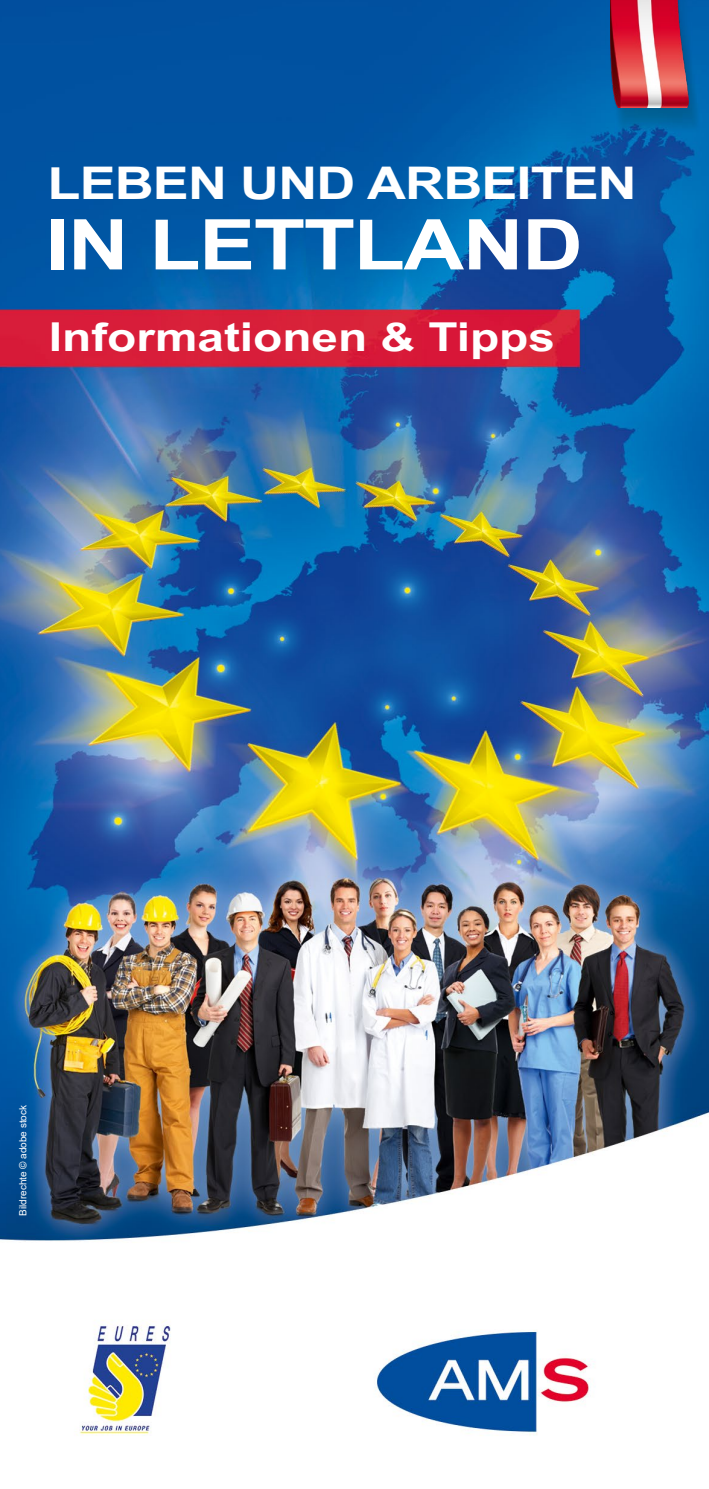
<style>
.page{position:relative;width:709px;height:1489px;background:#fff}
.page>*{position:absolute;margin:0;border:0;box-sizing:border-box;transform-origin:0 0}
.H1_Titelseite{font:700 70px "AMS Euro";letter-spacing:-.02em;color:#fff}
.H1_Titelseite-2{font:700 45px "AMS Euro";letter-spacing:-.02em;color:#fff}
.H2_Titelseite{font:700 39.75px "AMS Euro";color:#fff}
.txt_aufzaehlung{font:10px "Arial";color:#fff}
</style>
<div class="page">
<img style="left:0;top:0;width:709px;height:1436px">
<img style="left:610px;top:0;width:79px;height:108px">
<h1 class="H1_Titelseite-2" style="left:48px;top:159px;width:591px">LEBEN UND ARBEITEN</h1>
<h1 class="H1_Titelseite" style="left:46px;top:206px;width:538px">IN LETTLAND</h1>
<h2 class="H2_Titelseite" style="left:49px;top:315px;width:507px">Informationen &amp; Tipps</h2>
<p class="txt_aufzaehlung" style="left:12px;top:1215px;width:117px;rotate:-90deg">Bildrechte © helios.design</p>
<p class="txt_aufzaehlung" style="left:16px;top:1215px;width:112px;rotate:-90deg">Bildrechte © adobe stock</p>
</div>
